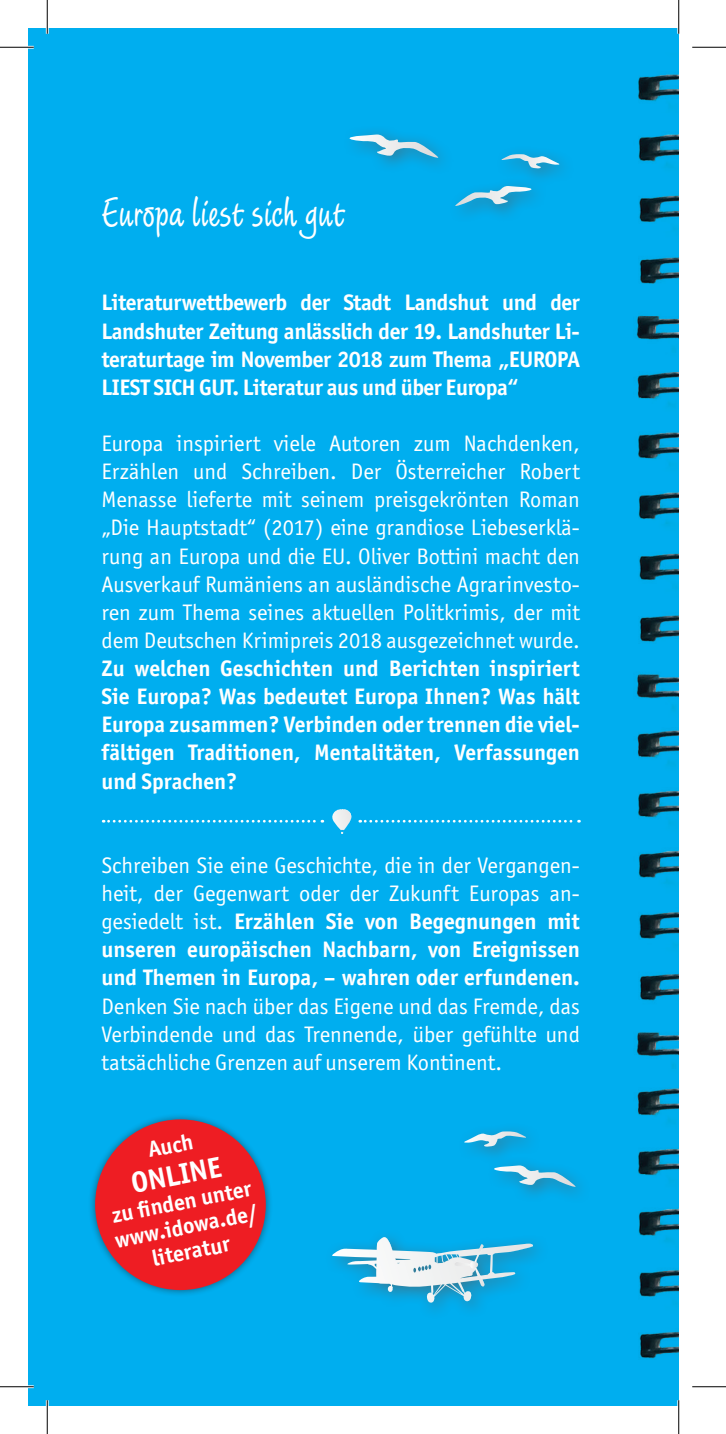
<style>
.page{position:relative;width:726px;height:1434px;background:#fff}
.page>*{position:absolute;margin:0;border:0;box-sizing:border-box;transform-origin:0 0}
.t1{font:45px "Limehouse Script Plain";color:#fff}
.t2{font:700 29.25px "ITC Officina Sans";color:#fff}
.t3{font:700 22.5px/28.1px "ITC Officina Sans";color:#fff;text-align:justify}
.t4{font:22.5px/28.1px "ITC Officina Sans";color:#fff;text-align:justify}
.s1{font-weight:400}
</style>
<div class="page">
<div style="left:28px;top:28px;width:651px;height:1378px;background:#00aeef"></div>
<div style="left:447px;top:145px;width:129px;height:79px;background:#57585a;opacity:.6"></div>
<svg style="left:571px;top:191px;width:10px;height:51px"></svg>
<svg style="left:497px;top:154px;width:66px;height:15px"></svg>
<svg style="left:453px;top:186px;width:81px;height:22px;background:#48b7e1"></svg>
<div style="left:457px;top:1122px;width:135px;height:83px;background:#57585a;opacity:.6"></div>
<svg style="left:441px;top:1170px;width:10px;height:55px"></svg>
<svg style="left:460px;top:1131px;width:71px;height:16px"></svg>
<svg style="left:492px;top:1165px;width:86px;height:24px;background:#47b7e2"></svg>
<div style="left:342px;top:125px;width:113px;height:50px;background:#57585a;opacity:.6"></div>
<svg style="left:292px;top:140px;width:11px;height:62px"></svg>
<svg style="left:347px;top:135px;width:94px;height:25px;background:#4ab8e1"></svg>
<div style="left:324px;top:1229px;width:226px;height:91px;background:#00aeef"></div>
<svg style="left:332px;top:1237px;width:201px;height:66px"></svg>
<div style="left:88px;top:1112px;width:185px;height:185px;background:#231f20;opacity:.5"></div>
<div style="left:95px;top:1119px;width:171px;height:171px;background:#ee1d23;border-radius:50%"></div>
<svg style="left:103px;top:820px;width:220px;height:3px"></svg>
<svg style="left:360px;top:820px;width:219px;height:3px"></svg>
<svg style="left:329px;top:809px;width:23px;height:25px"></svg>
<hr style="left:0;top:46px;width:34px;height:3px;background:#fff">
<hr style="left:0;top:1385px;width:34px;height:3px;background:#fff">
<hr style="left:46px;top:0;width:3px;height:34px;background:#fff">
<hr style="left:46px;top:1400px;width:3px;height:34px;background:#fff">
<hr style="left:677px;top:0;width:3px;height:34px;background:#fff">
<hr style="left:677px;top:1400px;width:3px;height:34px;background:#fff">
<hr style="left:0;top:47px;width:34px;height:1px;background:#000">
<hr style="left:692px;top:47px;width:34px;height:1px;background:#000">
<hr style="left:0;top:1386px;width:34px;height:1px;background:#000">
<hr style="left:692px;top:1386px;width:34px;height:1px;background:#000">
<hr style="left:47px;top:0;width:1px;height:34px;background:#000">
<hr style="left:47px;top:1400px;width:1px;height:34px;background:#000">
<hr style="left:678px;top:0;width:1px;height:34px;background:#000">
<hr style="left:678px;top:1400px;width:1px;height:34px;background:#000">
<h1 class="t1" style="left:101px;top:188px;width:245px">Europa liest sich gut</h1>
<p class="t3" style="left:101px;top:288px;width:480px">Literaturwettbewerb der Stadt Landshut und der Landshuter Zeitung anlässlich der 19. Landshuter Li&shy;teraturtage im November 2018 zum Thema „EUROPA LIEST SICH GUT. Literatur aus und über Europa“</p>
<p class="t4" style="left:101px;top:429px;width:480px">Europa inspiriert viele Autoren zum Nachdenken, Erzählen und Schreiben. Der Österreicher Robert Menasse lieferte mit seinem preisgekrönten Roman „Die Hauptstadt“ (2017) eine grandiose Liebeserklä&shy;rung an Europa und die EU. Oliver Bottini macht den Ausverkauf Rumäniens an ausländische Agrarinvesto&shy;ren zum Thema seines aktuellen Politkrimis, der mit dem Deutschen Krimipreis 2018 ausgezeichnet wurde.</p>
<p class="t3" style="left:101px;top:654px;width:480px">Zu welchen Geschichten und Berichten inspiriert Sie Europa? Was bedeutet Europa Ihnen? Was hält Europa zusammen? Verbinden oder trennen die viel&shy;fältigen Traditionen, Mentalitäten, Verfassungen und Sprachen?</p>
<p class="t3" style="left:101px;top:851px;width:480px"><span class="s1">Schreiben Sie eine Geschichte, die in der Vergangen&shy;heit, der Gegenwart oder der Zukunft Europas an&shy;gesiedelt ist.</span> Erzählen Sie von Begegnungen mit unseren europäischen Nachbarn, von Ereignissen und Themen in Europa, – wahren oder erfundenen.</p>
<p class="t4" style="left:101px;top:992px;width:480px">Denken Sie nach über das Eigene und das Fremde, das Verbindende und das Trennende, über gefühlte und tatsächliche Grenzen auf unserem Kontinent.</p>
<p class="t3" style="left:146px;top:1136px;width:47px;rotate:-11deg">Auch</p>
<h2 class="t2" style="left:128px;top:1166px;width:34px;rotate:-11deg">Online</h2>
<p class="t3" style="left:108px;top:1203px;width:147px;line-height:25px;text-align:center;rotate:-11deg">zu fi nden unter www.idowa.de/ literatur</p>
</div>
